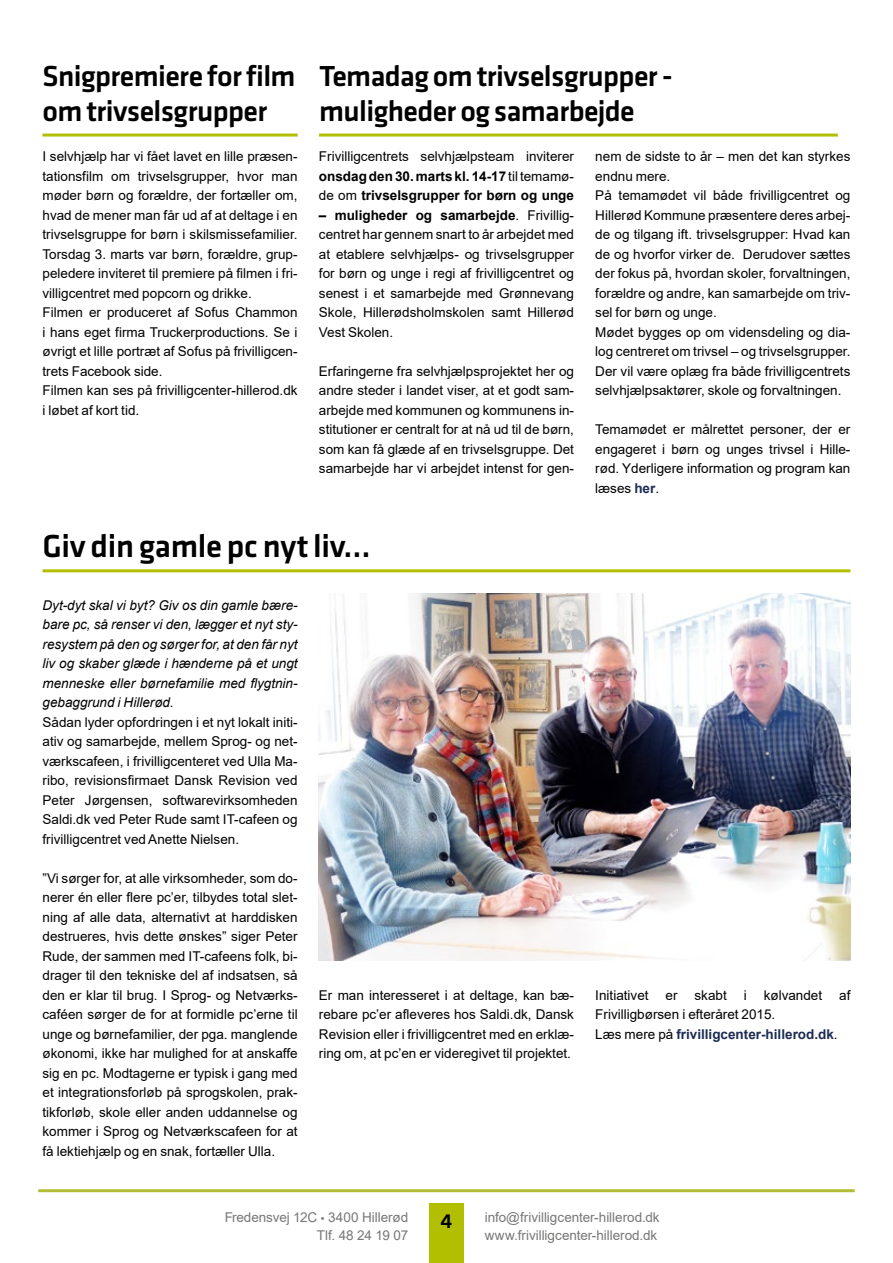
<style>
.page{position:relative;width:893px;height:1263px;background:#fff}
.page>*{position:absolute;margin:0;border:0;box-sizing:border-box;transform-origin:0 0}
.Overskrift_1{font:500 33px "Klavika";letter-spacing:-.01em;color:#000}
.Overskrift_1-2{font:500 30px/34.5px "Klavika";letter-spacing:-.02em;color:#000}
.t1{font:500 21px "Klavika";color:#000}
.Brød{font:13.5px/19.5px "Arial";color:#000;text-align:justify}
.Brød-2{font:italic 13.5px/19.5px "Arial";color:#000;text-align:justify}
.t2{font:13.5px/18px "Arial";letter-spacing:-.005em;color:#3b3b3a;text-align:right}
.Brød-3{font:700 13.5px "Arial";color:#1c2b53}
.s1{font-weight:700}
.s2{font-weight:700;color:#1c2b53}
.s3{font-weight:400;color:#000}
.s4{font-family:"Myriad Pro"}
</style>
<div class="page">
<hr style="left:38px;top:1189px;width:817px;height:3px;background:#b1bd37">
<div style="left:429px;top:1203px;width:34px;height:60px;background:#b2be00"></div>
<hr style="left:43px;top:134px;width:255px;height:3px;background:#b2be00">
<hr style="left:319px;top:134px;width:519px;height:3px;background:#b2be00">
<hr style="left:43px;top:569px;width:807px;height:3px;background:#b2be00">
<img style="left:319px;top:593px;width:531px;height:368px">
<p class="Overskrift_1-2" style="left:43px;top:60px;width:255px">Snigpremiere for film om trivselsgrupper</p>
<p class="Brød" style="left:43px;top:147px;width:257px">I selvhjælp har vi fået lavet en lille præsen&shy;tationsfilm om trivselsgrupper, hvor man møder børn og forældre, der fortæller om, hvad de mener man får ud af at deltage i en trivselsgruppe for børn i skilsmissefamilier.<br>Torsdag 3. marts var børn, forældre, grup&shy;peledere inviteret til premiere på filmen i fri&shy;villigcentret med popcorn og drikke.</p>
<p class="Brød" style="left:43px;top:303px;width:257px">Filmen er produceret af Sofus Chammon i hans eget firma Truckerproductions. Se i øvrigt et lille portræt af Sofus på frivilligcen&shy;trets Facebook side.</p>
<p class="Brød" style="left:43px;top:381px;width:257px">Filmen kan ses på frivilligcenter-hillerod.dk i løbet af kort tid.</p>
<p class="Overskrift_1-2" style="left:319px;top:60px;width:355px">Temadag om trivselsgrupper - muligheder og samarbejde</p>
<p class="Brød" style="left:319px;top:147px;width:257px">Frivilligcentrets selvhjælpsteam inviterer <span class="s1">onsdag den 30. marts kl. 14-17</span> til temamø&shy;de om <span class="s1">trivselsgrupper for børn og unge</span></p>
<p class="Brød" style="left:319px;top:205px;width:257px"><span class="s1">– muligheder og samarbejde</span>. Frivillig&shy;centret har gennem snart to år arbejdet med at etablere selvhjælps- og trivselsgrupper for børn og unge i regi af frivilligcentret og senest i et samarbejde med Grønnevang Skole, Hillerødsholmskolen samt Hillerød Vest Skolen.</p>
<p class="Brød" style="left:319px;top:361px;width:257px">Erfaringerne fra selvhjælpsprojektet her og andre steder i landet viser, at et godt sam&shy;arbejde med kommunen og kommunens in&shy;stitutioner er centralt for at nå ud til de børn, som kan få glæde af en trivselsgruppe. Det samarbejde har vi arbejdet intenst for gen-</p>
<p class="Brød" style="left:595px;top:147px;width:257px">nem de sidste to år – men det kan styrkes endnu mere.</p>
<p class="Brød" style="left:595px;top:186px;width:257px">På temamødet vil både frivilligcentret og Hillerød Kommune præsentere deres arbej&shy;de og tilgang ift. trivselsgrupper: Hvad kan de og hvorfor virker de. Derudover sættes der fokus på, hvordan skoler, forvaltningen, forældre og andre, kan samarbejde om triv&shy;sel for børn og unge.</p>
<p class="Brød" style="left:595px;top:322px;width:257px">Mødet bygges op om vidensdeling og dia&shy;log centreret om trivsel – og trivselsgrupper.<br>Der vil være oplæg fra både frivilligcentrets selvhjælpsaktører, skole og forvaltningen.</p>
<p class="Brød" style="left:595px;top:420px;width:257px">Temamødet er målrettet personer, der er engageret i børn og unges trivsel i Hille&shy;rød. Yderligere information og program kan læses <span class="s2">her</span>.</p>
<p class="Overskrift_1" style="left:43px;top:528px;width:330px">Giv din gamle pc nyt liv…</p>
<p class="Brød-2" style="left:43px;top:595px;width:257px">Dyt-dyt skal vi byt? Giv os din gamle bære&shy;bare pc, så renser vi den, lægger et nyt sty&shy;resystem på den og sørger for, at den får nyt liv og skaber glæde i hænderne på et ungt menneske eller børnefamilie med flygtnin&shy;gebaggrund i Hillerød.</p>
<p class="Brød" style="left:43px;top:712px;width:257px">Sådan lyder opfordringen i et nyt lokalt initi&shy;ativ og samarbejde, mellem Sprog- og net&shy;værkscafeen, i frivilligcenteret ved Ulla Ma&shy;ribo, revisionsfirmaet Dansk Revision ved Peter Jørgensen, softwarevirksomheden Saldi.dk ved Peter Rude samt IT-cafeen og frivilligcentret ved Anette Nielsen.</p>
<p class="Brød" style="left:43px;top:868px;width:257px">”Vi sørger for, at alle virksomheder, som do&shy;nerer én eller flere pc’er, tilbydes total slet&shy;ning af alle data, alternativt at harddisken destrueres, hvis dette ønskes” siger Peter Rude, der sammen med IT-cafeens folk, bi&shy;drager til den tekniske del af indsatsen, så den er klar til brug. I Sprog- og Netværks&shy;caféen sørger de for at formidle pc’erne til unge og børnefamilier, der pga. manglende økonomi, ikke har mulighed for at anskaffe sig en pc. Modtagerne er typisk i gang med et integrationsforløb på sprogskolen, prak&shy;tikforløb, skole eller anden uddannelse og kommer i Sprog og Netværkscafeen for at få lektiehjælp og en snak, fortæller Ulla.</p>
<p class="Brød" style="left:319px;top:985px;width:257px">Er man interesseret i at deltage, kan bæ&shy;rebare pc’er afleveres hos Saldi.dk, Dansk Revision eller i frivilligcentret med en erklæ&shy;ring om, at pc’en er videregivet til projektet.</p>
<p class="Brød" style="left:595px;top:985px;width:55px">Initiativet</p>
<p class="Brød" style="left:666px;top:985px;width:14px">er</p>
<p class="Brød" style="left:694px;top:985px;width:34px">skabt</p>
<p class="Brød" style="left:744px;top:985px;width:4px">i</p>
<p class="Brød" style="left:764px;top:985px;width:60px">kølvandet</p>
<p class="Brød" style="left:839px;top:985px;width:13px">af</p>
<p class="Brød" style="left:595px;top:1005px;width:182px">Frivilligbørsen i efteråret 2015.</p>
<p class="Brød-3" style="left:595px;top:1025px;width:244px"><span class="s3">Læs mere på</span> frivilligcenter-hillerod.dk<span class="s3">.</span></p>
<p class="t2" style="left:224px;top:1208px;width:185px">Fredensvej 12C <span class="s4">•</span> 3400 Hillerød<br>Tlf. 48 24 19 07</p>
<h3 class="t1" style="left:441px;top:1209px;width:13px">4</h3>
<p class="t2" style="left:485px;top:1208px;width:176px;text-align:left">info@frivilligcenter-hillerod.dk www.frivilligcenter-hillerod.dk</p>
</div>
